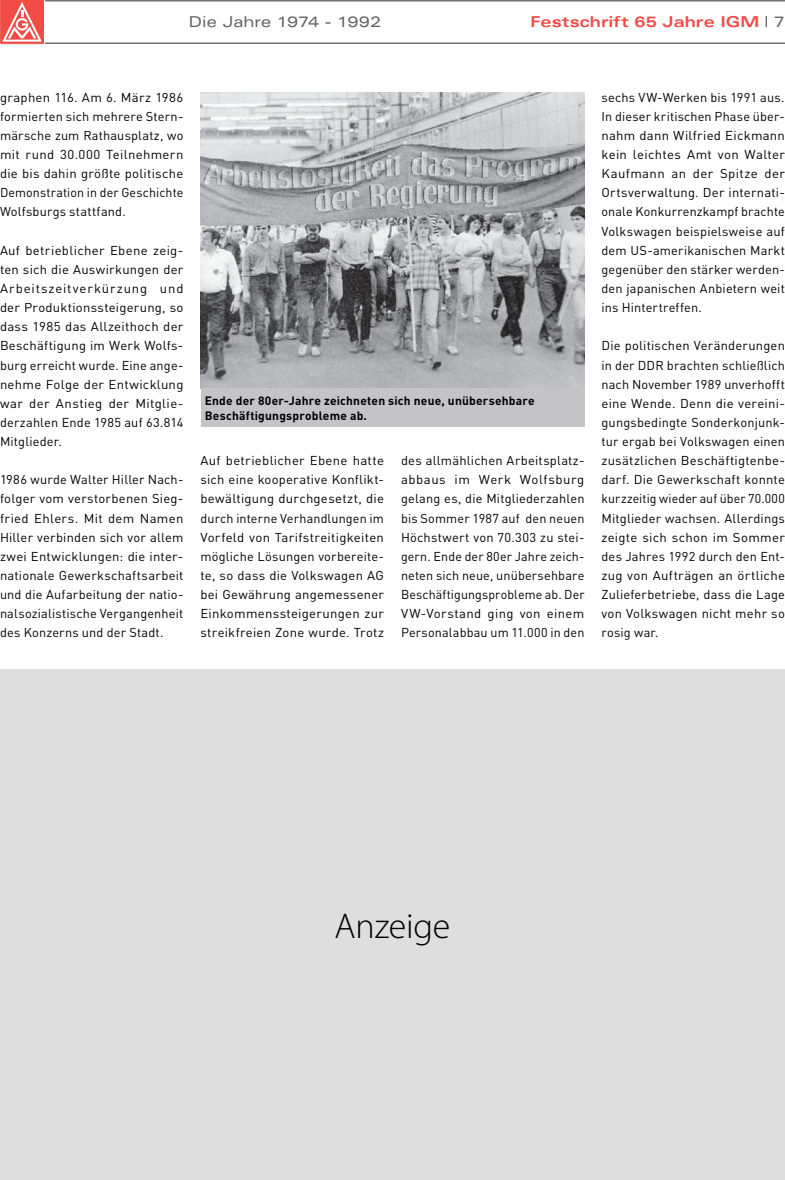
<style>
.page{position:relative;width:785px;height:1180px;background:#fff}
.page>*{position:absolute;margin:0;border:0;box-sizing:border-box;transform-origin:0 0}
.t1{font:300 36px "Myriad Pro";letter-spacing:-.005em;color:#000}
.t2{font:700 expanded 15px "Univers LT Std";color:#f04b45}
.t3{font:expanded 15px "Univers LT Std";color:#626060}
.t4{font:12.75px/19.2px "DINOT";letter-spacing:.015em;color:#000;text-align:justify}
.t5{font:700 12px/14.4px "DINOT";letter-spacing:.015em;color:#000}
.s1{font-weight:400;color:#626060}
</style>
<div class="page">
<img style="left:200px;top:93px;width:384px;height:296px">
<div style="left:200px;top:389px;width:384px;height:38px;background:#c4c4c6"></div>
<hr style="left:0;top:43px;width:784px;height:1px;background:#737172">
<hr style="left:0;top:0;width:784px;height:2px;background:#737172">
<div style="left:0;top:0;width:45px;height:45px;border:1px solid #fff"></div>
<svg style="left:1px;top:0;width:43px;height:43px;background:#f37571"></svg>
<div style="left:0;top:670px;width:784px;height:510px;background:#dededf"></div>
<p class="t3" style="left:189px;top:15px;width:194px">Die Jahre 1974 - 1992</p>
<p class="t2" style="left:530px;top:13px;width:256px">Festschrift 65 Jahre IGM <span class="s1">| 7</span></p>
<p class="t4" style="left:0;top:89px;width:185px">graphen 116. Am 6. März 1986 formierten sich mehrere Stern&shy;märsche zum Rathausplatz, wo mit rund 30.000 Teilnehmern die bis dahin größte politische Demonstration in der Geschichte Wolfsburgs stattfand.</p>
<p class="t4" style="left:0;top:242px;width:185px">Auf betrieblicher Ebene zeig&shy;ten sich die Auswirkungen der Arbeitszeitverkürzung und der Produktionssteigerung, so dass 1985 das Allzeithoch der Beschäftigung im Werk Wolfs&shy;burg erreicht wurde. Eine ange&shy;nehme Folge der Entwicklung war der Anstieg der Mitglie&shy;derzahlen Ende 1985 auf 63.814<br>Mitglieder.</p>
<p class="t4" style="left:0;top:472px;width:185px">1986 wurde Walter Hiller Nach&shy;folger vom verstorbenen Sieg&shy;fried Ehlers. Mit dem Namen Hiller verbinden sich vor allem zwei Entwicklungen: die inter&shy;nationale Gewerkschaftsarbeit und die Aufarbeitung der natio&shy;nalsozialistische Vergangenheit des Konzerns und der Stadt.</p>
<p class="t5" style="left:205px;top:395px;width:331px">Ende der 80er-Jahre zeichneten sich neue, unübersehbare<br>Beschäftigungsprobleme ab.</p>
<p class="t4" style="left:200px;top:453px;width:185px">Auf betrieblicher Ebene hatte sich eine kooperative Konflikt&shy;bewältigung durchgesetzt, die durch interne Verhandlungen im Vorfeld von Tarifstreitigkeiten mögliche Lösungen vorbereite&shy;te, so dass die Volkswagen AG bei Gewährung angemessener Einkommenssteigerungen zur streikfreien Zone wurde. Trotz</p>
<p class="t4" style="left:401px;top:453px;width:185px">des allmählichen Arbeitsplatz&shy;abbaus im Werk Wolfsburg gelang es, die Mitgliederzahlen bis Sommer 1987 auf den neuen Höchstwert von 70.303 zu stei&shy;gern. Ende der 80er Jahre zeich&shy;neten sich neue, unübersehbare Beschäftigungsprobleme ab. Der VW-Vorstand ging von einem Personalabbau um 11.000 in den</p>
<p class="t4" style="left:601px;top:89px;width:185px">sechs VW-Werken bis 1991 aus.<br>In dieser kritischen Phase über&shy;nahm dann Wilfried Eickmann kein leichtes Amt von Walter Kaufmann an der Spitze der Ortsverwaltung. Der internati&shy;onale Konkurrenzkampf brachte Volkswagen beispielsweise auf dem US-amerikanischen Markt gegenüber den stärker werden&shy;den japanischen Anbietern weit ins Hintertreffen.</p>
<p class="t4" style="left:601px;top:338px;width:185px">Die politischen Veränderungen in der DDR brachten schließlich nach November 1989 unverhofft eine Wende. Denn die vereini&shy;gungsbedingte Sonderkonjunk&shy;tur ergab bei Volkswagen einen zusätzlichen Beschäftigtenbe&shy;darf. Die Gewerkschaft konnte kurzzeitig wieder auf über 70.000<br>Mitglieder wachsen. Allerdings zeigte sich schon im Sommer des Jahres 1992 durch den Ent&shy;zug von Aufträgen an örtliche Zulieferbetriebe, dass die Lage von Volkswagen nicht mehr so rosig war.</p>
<h1 class="t1" style="left:334px;top:905px;width:117px">Anzeige</h1>
</div>
